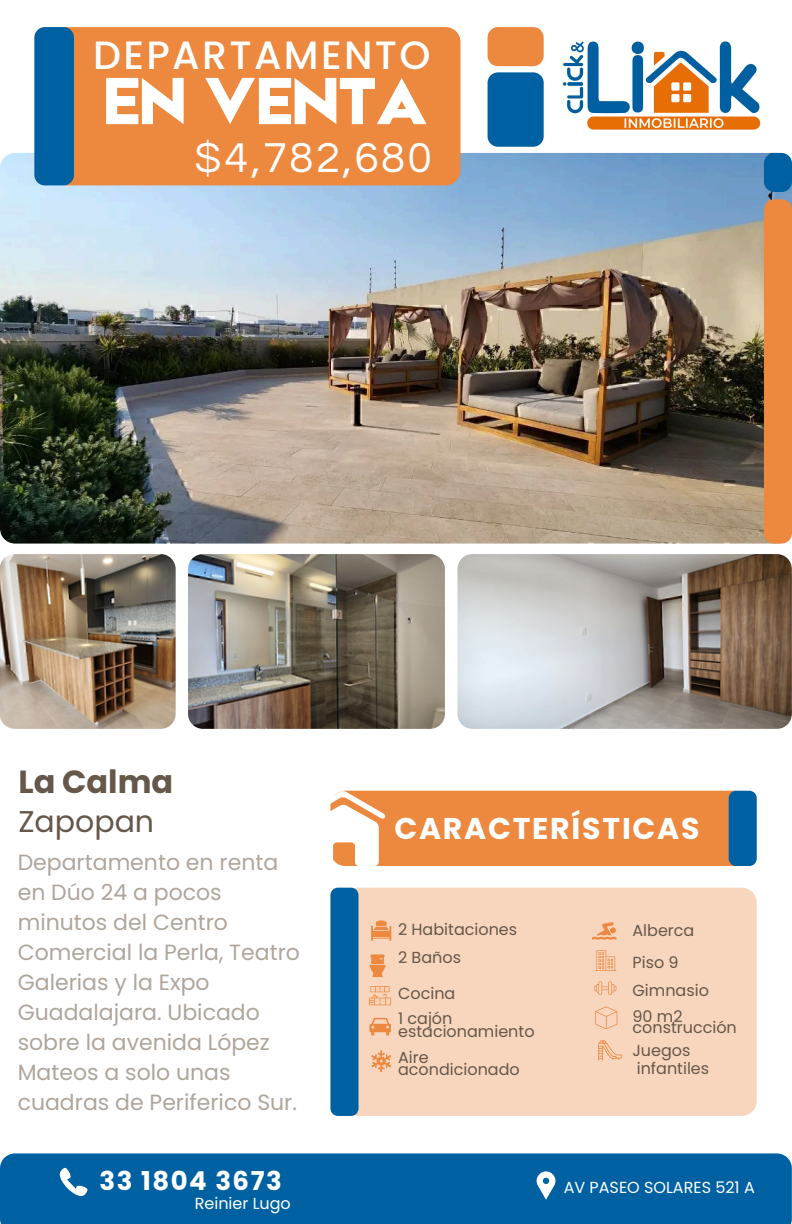
<style>
.page{position:relative;width:792px;height:1224px;background:#fff}
.page>*{position:absolute;margin:0;border:0;box-sizing:border-box;transform-origin:0 0}
.t1{font:71.2px "Etna";letter-spacing:-.005em;color:#fff}
.t2{font:43.6px "Questrial";letter-spacing:.06em;color:#fff}
.t3{font:500 39.4px "Poppins";letter-spacing:.06em;color:#fff}
.t4{font:700 32px "Poppins";color:#65574a}
.t5{font:700 30px "Poppins";letter-spacing:.06em;color:#fff}
.t6{font:30px "Poppins";color:#65574a}
.t7{font:700 26px "Poppins";letter-spacing:.06em;color:#fff}
.t8{font:22px/30px "Poppins";color:#b0a59b}
.t9{font:16px/13.4px "Poppins";color:#65574a}
.t10{font:16px "Poppins";color:#fff}
</style>
<div class="page">
<img style="left:0;top:153px;width:792px;height:391px;border-radius:15px">
<img style="left:0;top:554px;width:176px;height:175px;border-radius:15px">
<img style="left:188px;top:554px;width:257px;height:175px;border-radius:15px">
<img style="left:457px;top:554px;width:335px;height:175px">
<div style="left:488px;top:72px;width:56px;height:75px;background:#0061a2;border-radius:10px"></div>
<div style="left:67px;top:27px;width:393px;height:158px;background:#ed883f"></div>
<div style="left:359px;top:888px;width:398px;height:228px;background:#f8d6be"></div>
<div style="left:0;top:1153px;width:792px;height:71px;background:#0061a2"></div>
<div style="left:488px;top:27px;width:56px;height:39px;background:#ed883f;border-radius:10px"></div>
<div style="left:764px;top:153px;width:28px;height:39px;background:#0061a2;border-radius:10px"></div>
<div style="left:34px;top:27px;width:40px;height:158px;background:#0061a2;border-radius:10px"></div>
<div style="left:764px;top:199px;width:28px;height:345px;background:#ed883f;border-radius:10px"></div>
<svg style="left:330px;top:888px;width:29px;height:228px;background:#0966a4"></svg>
<svg style="left:330px;top:791px;width:427px;height:75px;background:#df8e54"></svg>
<svg style="left:371px;top:920px;width:20px;height:21px"></svg>
<svg style="left:369px;top:1018px;width:21px;height:18px"></svg>
<svg style="left:369px;top:955px;width:17px;height:22px"></svg>
<svg style="left:537px;top:1171px;width:18px;height:29px"></svg>
<img style="left:562px;top:41px;width:199px;height:89px">
<svg style="left:369px;top:986px;width:22px;height:19px"></svg>
<svg style="left:595px;top:1006px;width:22px;height:23px"></svg>
<svg style="left:60px;top:1168px;width:28px;height:28px"></svg>
<svg style="left:595px;top:950px;width:21px;height:21px"></svg>
<svg style="left:592px;top:922px;width:24px;height:18px"></svg>
<svg style="left:594px;top:981px;width:22px;height:14px"></svg>
<svg style="left:371px;top:1050px;width:20px;height:22px"></svg>
<svg style="left:598px;top:1040px;width:24px;height:21px"></svg>
<p class="t3" style="left:93px;top:28px;width:339px">DEPARTAMENTO</p>
<p class="t1" style="left:104px;top:51px;width:325px">EN VENTA</p>
<p class="t2" style="left:194px;top:136px;width:239px">$4,782,680</p>
<p class="t4" style="left:18px;top:759px;width:156px">La Calma</p>
<p class="t6" style="left:18px;top:800px;width:137px">Zapopan</p>
<h5 class="t5" style="left:394px;top:807px;width:307px">CARACTERÍSTICAS</h5>
<p class="t8" style="left:18px;top:847px;width:284px">Departamento en renta en Dúo 24 a pocos minutos del Centro<br>Comercial la Perla, Teatro<br>Galerias y la Expo<br>Guadalajara. Ubicado sobre la avenida López<br>Mateos a solo unas cuadras de Periferico Sur.</p>
<p class="t7" style="left:99px;top:1162px;width:184px">33 1804 3673</p>
<p class="t10" style="left:195px;top:1192px;width:98px">Reinier Lugo</p>
<p class="t9" style="left:398px;top:922px;width:121px">2 Habitaciones</p>
<h4 class="t9" style="left:398px;top:951px;width:64px">2 Baños</h4>
<p class="t9" style="left:632px;top:924px;width:63px">Alberca</p>
<p class="t9" style="left:632px;top:955px;width:48px">Piso 9</p>
<p class="t9" style="left:398px;top:986px;width:59px">Cocina</p>
<p class="t9" style="left:632px;top:984px;width:78px">Gimnasio</p>
<p class="t9" style="left:398px;top:1012px;width:138px">1 cajón estacionamiento</p>
<p class="t9" style="left:632px;top:1010px;width:52px">90 m2</p>
<p class="t9" style="left:632px;top:1020px;width:106px">construcción</p>
<p class="t9" style="left:398px;top:1051px;width:123px;line-height:12px">Aire acondicionado</p>
<p class="t9" style="left:632px;top:1044px;width:60px">Juegos</p>
<p class="t9" style="left:637px;top:1061px;width:74px">infantiles</p>
<p class="t10" style="left:564px;top:1176px;width:193px">AV PASEO SOLARES 521 A</p>
</div>
